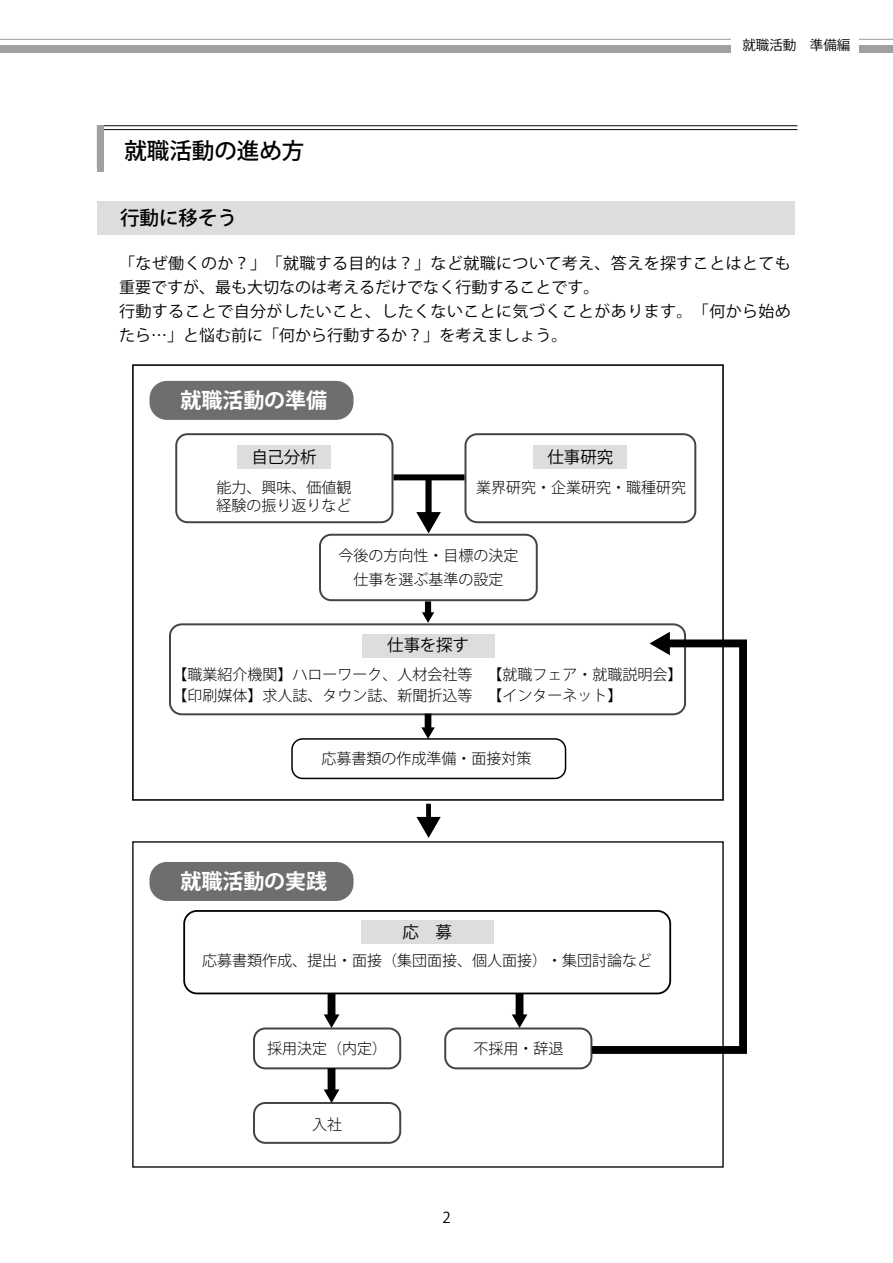
<style>
.page{position:relative;width:893px;height:1263px;background:#fff}
.page>*{position:absolute;margin:0;border:0;box-sizing:border-box;transform-origin:0 0}
.t1{font:500 22.5px "Koz Go Pro";color:#000}
.t2{font:700 21px "Koz Go Pro";color:#fff}
.t3{font:500 19.5px "Koz Go Pro";color:#000}
.t4{font:16.5px "Koz Go Pro";color:#000}
.t5{font:15.75px/24px "Koz Go Pro";letter-spacing:.025em;color:#000}
.t6{font:300 15px/18px "Koz Go Pro";color:#000}
.t7{font:15px "Koz Go Pro";color:#000}
.t8{font:13.5px "Koz Go Pro";color:#000}
</style>
<div class="page">
<div style="left:98px;top:202px;width:697px;height:33px;background:#dcdddd"></div>
<div style="left:132px;top:364px;width:592px;height:437px;border:2px solid #000"></div>
<div style="left:175px;top:433px;width:218px;height:90px;border:2px solid #474343;border-radius:11px"></div>
<div style="left:464px;top:433px;width:232px;height:90px;border:2px solid #474343;border-radius:12px"></div>
<div style="left:319px;top:534px;width:219px;height:67px;border:2px solid #474343;border-radius:11px"></div>
<div style="left:169px;top:623px;width:517px;height:92px;border:2px solid #474343;border-radius:12px"></div>
<div style="left:238px;top:445px;width:93px;height:24px;background:#dcdddd"></div>
<div style="left:253px;top:1027px;width:148px;height:42px;border:2px solid #474343;border-radius:11px"></div>
<div style="left:253px;top:1102px;width:148px;height:42px;border:2px solid #474343;border-radius:11px"></div>
<div style="left:444px;top:1027px;width:148px;height:42px;border:2px solid #474343;border-radius:11px"></div>
<div style="left:149px;top:381px;width:204px;height:39px;background:#6f6e6f;border-radius:17px"></div>
<div style="left:149px;top:862px;width:204px;height:39px;background:#6f6e6f;border-radius:17px"></div>
<div style="left:362px;top:634px;width:132px;height:23px;background:#dcdddd"></div>
<div style="left:361px;top:920px;width:132px;height:24px;background:#dcdddd"></div>
<div style="left:534px;top:445px;width:93px;height:24px;background:#dcdddd"></div>
<div style="left:291px;top:738px;width:275px;height:41px;border:2px solid #040000;border-radius:11px"></div>
<div style="left:183px;top:910px;width:488px;height:84px;border:2px solid #040000;border-radius:13px"></div>
<div style="left:394px;top:474px;width:70px;height:6px;background:#000"></div>
<div style="left:425px;top:478px;width:7px;height:38px;background:#000"></div>
<svg style="left:416px;top:512px;width:25px;height:21px"></svg>
<div style="left:426px;top:804px;width:5px;height:16px;background:#000"></div>
<svg style="left:416px;top:817px;width:25px;height:21px"></svg>
<div style="left:425px;top:601px;width:6px;height:13px;background:#000"></div>
<svg style="left:422px;top:612px;width:12px;height:11px"></svg>
<div style="left:425px;top:714px;width:6px;height:15px;background:#000"></div>
<svg style="left:421px;top:727px;width:14px;height:12px"></svg>
<div style="left:328px;top:993px;width:7px;height:24px;background:#000"></div>
<svg style="left:324px;top:1014px;width:15px;height:14px"></svg>
<div style="left:516px;top:993px;width:7px;height:24px;background:#000"></div>
<svg style="left:512px;top:1014px;width:15px;height:14px"></svg>
<div style="left:328px;top:1068px;width:7px;height:24px;background:#000"></div>
<svg style="left:324px;top:1089px;width:15px;height:14px"></svg>
<svg style="left:584px;top:635px;width:163px;height:423px"></svg>
<svg style="left:649px;top:632px;width:21px;height:23px"></svg>
<svg style="left:97px;top:125px;width:701px;height:6px"></svg>
<hr style="left:97px;top:129px;width:700px;height:1px;background:#000">
<div style="left:97px;top:126px;width:7px;height:46px;background:#9fa0a0"></div>
<div style="left:0;top:45px;width:893px;height:8px;background:#9fa0a0"></div>
<hr style="left:0;top:39px;width:893px;height:1px;background:#9fa0a0">
<div style="left:731px;top:30px;width:128px;height:30px;background:#fff"></div>
<h1 class="t1" style="left:124px;top:136px;width:182px">就職活動の進め方</h1>
<h3 class="t3" style="left:120px;top:205px;width:119px">行動に移そう</h3>
<p class="t8" style="left:742px;top:36px;width:109px">就職活動　準備編</p>
<p class="t5" style="left:119px;top:252px;width:673px">「なぜ働くのか？」「就職する目的は？」など就職について考え、答えを探すことはとても重要ですが、最も大切なのは考えるだけでなく行動することです。<br>行動することで自分がしたいこと、したくないことに気づくことがあります。「何から始めたら…」と悩む前に「何から行動するか？」を考えましょう。</p>
<h2 class="t2" style="left:180px;top:387px;width:148px">就職活動の準備</h2>
<p class="t4" style="left:252px;top:446px;width:67px">自己分析</p>
<p class="t4" style="left:547px;top:446px;width:67px">仕事研究</p>
<p class="t6" style="left:476px;top:478px;width:211px">業界研究・企業研究・職種研究</p>
<p class="t6" style="left:216px;top:478px;width:136px">能力、興味、価値観経験の振り返りなど</p>
<p class="t6" style="left:338px;top:543px;width:182px;line-height:24.3px;text-align:center">今後の方向性・目標の決定仕事を選ぶ基準の設定</p>
<p class="t4" style="left:387px;top:635px;width:83px">仕事を探す</p>
<p class="t6" style="left:172px;top:664px;width:512px;line-height:21.1px">【職業紹介機関】ハローワーク、人材会社等　【就職フェア・就職説明会】【印刷媒体】求人誌、タウン誌、新聞折込等　【インターネット】</p>
<p class="t6" style="left:322px;top:749px;width:211px">応募書類の作成準備・面接対策</p>
<h2 class="t2" style="left:180px;top:868px;width:148px">就職活動の実践</h2>
<p class="t4" style="left:402px;top:921px;width:51px">応　募</p>
<p class="t6" style="left:202px;top:952px;width:452px">応募書類作成、提出・面接（集団面接、個人面接）・集団討論など</p>
<p class="t6" style="left:267px;top:1039px;width:121px">採用決定（内定）</p>
<p class="t6" style="left:473px;top:1039px;width:91px">不採用・辞退</p>
<p class="t6" style="left:312px;top:1115px;width:31px">入社</p>
<p class="t7" style="left:442px;top:1208px;width:10px">2</p>
</div>
